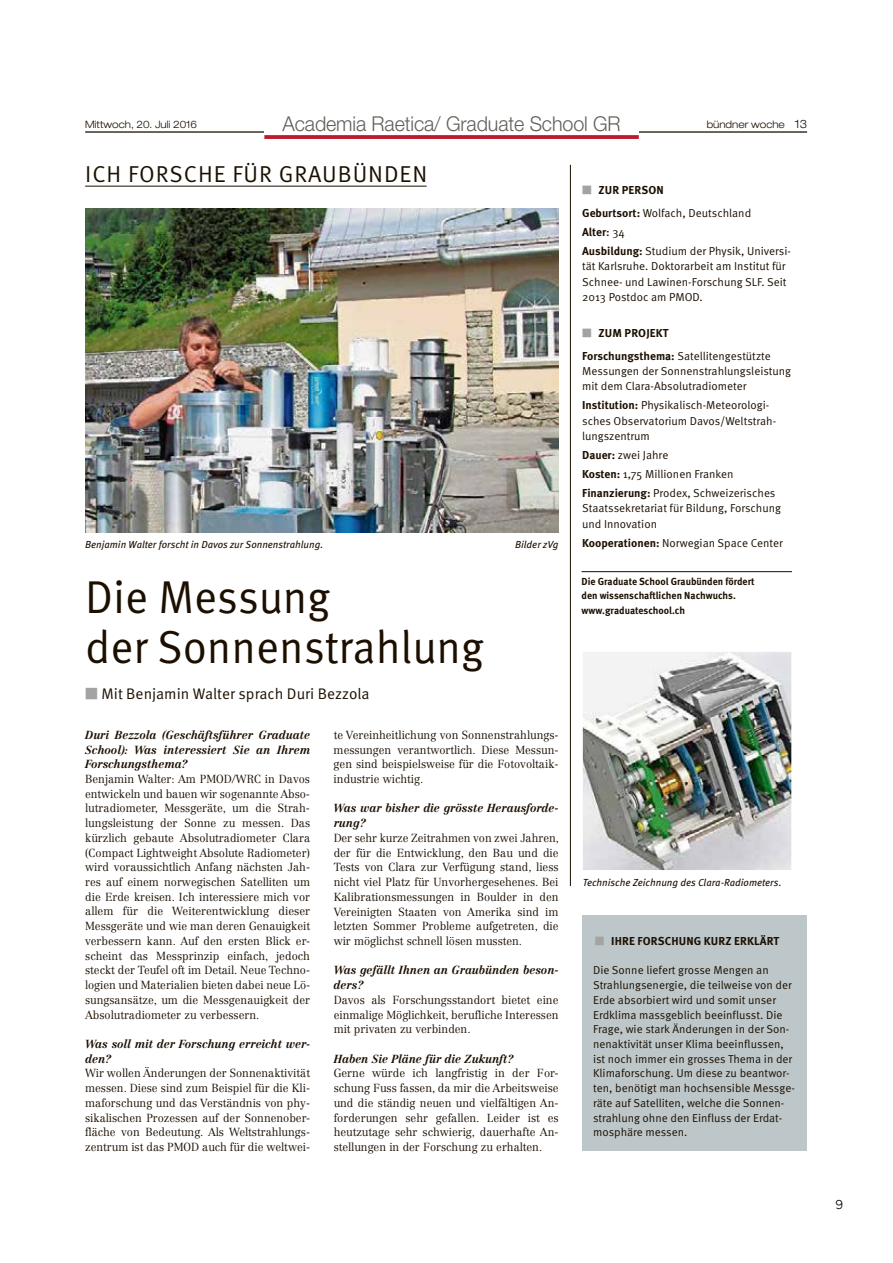
<style>
.page{position:relative;width:893px;height:1263px;background:#fff}
.page>*{position:absolute;margin:0;border:0;box-sizing:border-box;transform-origin:0 0}
.t1{font:46.05px/49.9px "Meta OT Norm";color:#1c0f00;scale:.96 1}
.t2{font:23.1px "Meta OT Norm";letter-spacing:.04em;color:#1c0f00}
.t3{font:300 20.55px "Helvetica Neue LT Std";letter-spacing:-.005em;color:#615e59;scale:.96 1}
.t4{font:15.3px "Meta OT Norm";color:#1c0f00}
.t5{font:15px "Texta";color:#000}
.t6{font:300 11.55px/14.7px "Centennial LT Std";color:#1c0f00;text-align:justify;scale:.96 1}
.t7{font:11.55px/14.7px "Meta OT Norm";color:#1c0f00}
.t8{font:italic 700 11.55px/14.7px "Centennial LT Std";color:#1c0f00;scale:.96 1}
.t9{font:700 11.55px "Meta OT";letter-spacing:.01em;color:#1c0f00}
.t10{font:italic 10.2px "Meta OT";color:#1c0f00}
.t11{font:700 10.2px/14.7px "Meta OT";color:#1c0f00;scale:.96 1}
.t12{font:300 expanded 10.2px "Helvetica Neue LT Std";color:#1c0f00;scale:.96 1}
.s1{font-size:11.55px}
.s2{font-family:"Meta OT";font-weight:700;color:#a3a3a1}
.s3{color:#a3a3a1}
.s4{font-family:"Meta OT";font-weight:700}
.s5{font-weight:500}
.s6{font-family:"Meta OT Norm";font-weight:400}
</style>
<div class="page">
<hr style="left:85px;top:131px;width:722px;height:2px;background:#1c0f00">
<div style="left:264px;top:117px;width:375px;height:27px;background:#fff"></div>
<svg style="left:264px;top:135px;width:375px;height:4px"></svg>
<hr style="left:85px;top:186px;width:342px;height:1px;background:#1c0f00">
<img style="left:85px;top:209px;width:474px;height:324px">
<hr style="left:581px;top:571px;width:211px;height:1px;background:#1c0f00">
<img style="left:583px;top:652px;width:208px;height:217px">
<div style="left:581px;top:650px;width:212px;height:221px;border:1px solid #fff"></div>
<div style="left:582px;top:915px;width:225px;height:236px;background:#bdc7c9"></div>
<hr style="left:570px;top:165px;width:1px;height:721px;background:#1c0f00">
<p class="t12" style="left:85px;top:118px;width:118px">Mittwoch, 20. Juli 2016</p>
<h3 class="t3" style="left:282px;top:112px;width:354px">Academia Raetica/ Graduate School GR</h3>
<p class="t12" style="left:707px;top:118px;width:106px">bündner woche <span class="s1">13</span></p>
<h2 class="t2" style="left:85px;top:160px;width:344px">ICH FORSCHE FÜR GRAUBÜNDEN</h2>
<p class="t10" style="left:85px;top:538px;width:240px">Benjamin Walter forscht in Davos zur Sonnenstrahlung.</p>
<p class="t10" style="left:515px;top:538px;width:45px">Bilder zVg</p>
<h1 class="t1" style="left:85px;top:572px;width:417px">Die Messung<br>der Sonnenstrahlung</h1>
<h3 class="t4" style="left:85px;top:685px;width:286px"><span class="s2">■</span> Mit Benjamin Walter sprach Duri Bezzola</h3>
<p class="t8" style="left:85px;top:727px;width:236px;text-align:justify">Duri Bezzola (Geschäftsführer Graduate School): Was interessiert Sie an Ihrem Forschungsthema?</p>
<p class="t6" style="left:85px;top:772px;width:236px">Benjamin Walter: Am PMOD/WRC in Davos entwickeln und bauen wir sogenannte Abso&shy;lutradiometer, Messgeräte, um die Strah&shy;lungsleistung der Sonne zu messen. Das kürzlich gebaute Absolutradiometer Clara (Compact Lightweight Absolute Radiometer) wird voraussichtlich Anfang nächsten Jah&shy;res auf einem norwegischen Satelliten um die Erde kreisen. Ich interessiere mich vor allem für die Weiterentwicklung dieser Messgeräte und wie man deren Genauigkeit verbessern kann. Auf den ersten Blick er&shy;scheint das Messprinzip einfach, jedoch steckt der Teufel oft im Detail. Neue Techno&shy;logien und Materialien bieten dabei neue Lö&shy;sungsansätze, um die Messgenauigkeit der Absolutradiometer zu verbessern.</p>
<p class="t8" style="left:85px;top:1036px;width:236px">Was soll mit der Forschung erreicht wer&shy;den?</p>
<p class="t6" style="left:85px;top:1066px;width:236px">Wir wollen Änderungen der Sonnenaktivität messen. Diese sind zum Beispiel für die Kli&shy;maforschung und das Verständnis von phy&shy;sikalischen Prozessen auf der Sonnenober&shy;fläche von Bedeutung. Als Weltstrahlungs&shy;zentrum ist das PMOD auch für die weltwei-</p>
<p class="t6" style="left:334px;top:727px;width:236px">te Vereinheitlichung von Sonnenstrahlungs&shy;messungen verantwortlich. Diese Messun&shy;gen sind beispielsweise für die Fotovoltaik&shy;industrie wichtig.</p>
<p class="t8" style="left:334px;top:801px;width:236px">Was war bisher die grösste Herausforde&shy;rung?</p>
<p class="t6" style="left:334px;top:830px;width:236px">Der sehr kurze Zeitrahmen von zwei Jahren, der für die Entwicklung, den Bau und die Tests von Clara zur Verfügung stand, liess nicht viel Platz für Unvorhergesehenes. Bei Kalibrationsmessungen in Boulder in den Vereinigten Staaten von Amerika sind im letzten Sommer Probleme aufgetreten, die wir möglichst schnell lösen mussten.</p>
<p class="t8" style="left:334px;top:963px;width:236px">Was gefällt Ihnen an Graubünden beson&shy;ders?</p>
<p class="t6" style="left:334px;top:992px;width:236px">Davos als Forschungsstandort bietet eine einmalige Möglichkeit, berufliche Interessen mit privaten zu verbinden.</p>
<p class="t8" style="left:334px;top:1051px;width:189px">Haben Sie Pläne für die Zukunft?</p>
<p class="t6" style="left:334px;top:1066px;width:236px">Gerne würde ich langfristig in der For&shy;schung Fuss fassen, da mir die Arbeitsweise und die ständig neuen und vielfältigen An&shy;forderungen sehr gefallen. Leider ist es heutzutage sehr schwierig, dauerhafte An&shy;stellungen in der Forschung zu erhalten.</p>
<p class="t9" style="left:582px;top:183px;width:83px"><span class="s3">■</span> ZUR PERSON</p>
<p class="t7" style="left:582px;top:206px;width:171px"><span class="s4">Geburtsort:</span> Wolfach, Deutschland</p>
<p class="t9" style="left:582px;top:225px;width:44px">Alter<span class="s5">:</span> <span class="s6">34</span></p>
<p class="t7" style="left:582px;top:244px;width:210px;line-height:15.3px"><span class="s4">Ausbildung:</span> Studium der Physik, Universi&shy;tät Karlsruhe. Doktorarbeit am Institut für Schnee- und Lawinen-Forschung SLF. Seit 2013 Postdoc am PMOD.</p>
<p class="t9" style="left:582px;top:326px;width:88px"><span class="s3">■</span> ZUM PROJEKT</p>
<p class="t7" style="left:582px;top:348px;width:210px;line-height:15.3px"><span class="s4">Forschungsthema:</span> Satellitengestützte<br>Messungen der Sonnenstrahlungsleistung mit dem Clara-Absolutradiometer</p>
<p class="t7" style="left:582px;top:398px;width:195px;line-height:15.3px"><span class="s4">Institution:</span> Physikalisch-Meteorologi&shy;sches Observatorium Davos/Weltstrah&shy;lungszentrum</p>
<p class="t7" style="left:582px;top:446px;width:195px;line-height:19px"><span class="s4">Dauer:</span> zwei Jahre<br><span class="s4">Kosten:</span> 1,75 Millionen Franken<br><span class="s4">Finanzierung:</span> Prodex, Schweizerisches</p>
<p class="t7" style="left:582px;top:501px;width:200px;line-height:15.3px">Staatssekretariat für Bildung, Forschung und Innovation</p>
<p class="t7" style="left:582px;top:535px;width:202px"><span class="s4">Kooperationen:</span> Norwegian Space Center</p>
<p class="t11" style="left:581px;top:574px;width:182px">Die Graduate School Graubünden fördert den wissenschaftlichen Nachwuchs. www.graduateschool.ch</p>
<p class="t10" style="left:583px;top:876px;width:200px">Technische Zeichnung des Clara-Radiometers.</p>
<p class="t9" style="left:595px;top:933px;width:186px"><span class="s3">■</span> IHRE FORSCHUNG KURZ ERKLÄRT</p>
<p class="t7" style="left:593px;top:963px;width:203px">Die Sonne liefert grosse Mengen an Strahlungsenergie, die teilweise von der Erde absorbiert wird und somit unser Erdklima massgeblich beeinflusst. Die Frage, wie stark Änderungen in der Son&shy;nenaktivität unser Klima beeinflussen, ist noch immer ein grosses Thema in der Klimaforschung. Um diese zu beantwor&shy;ten, benötigt man hochsensible Messge&shy;räte auf Satelliten, welche die Sonnen&shy;strahlung ohne den Einfluss der Erdat&shy;mosphäre messen.</p>
<p class="t5" style="left:836px;top:1196px;width:9px">9</p>
</div>
